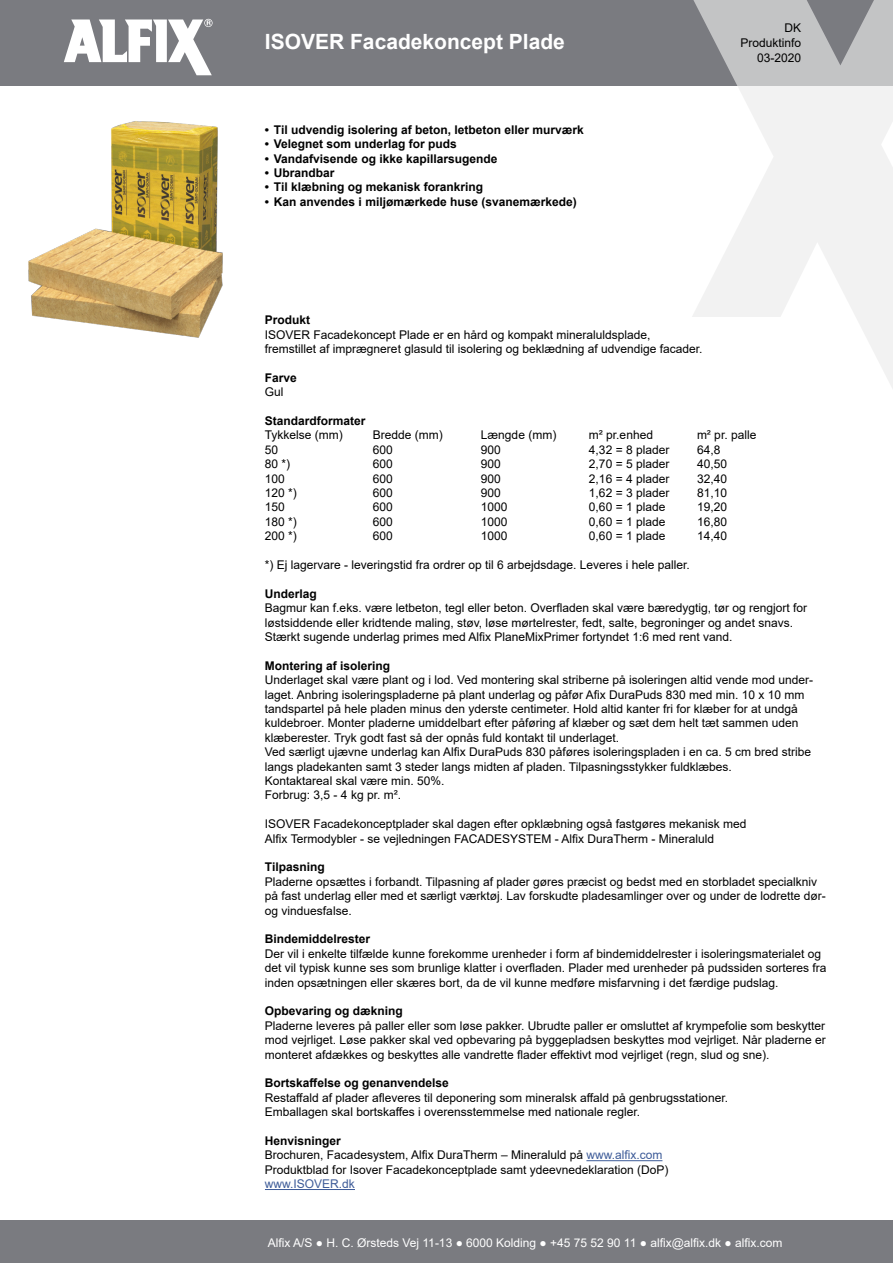
<style>
.page{position:relative;width:893px;height:1263px;background:#fff}
.page>*{position:absolute;margin:0;border:0;box-sizing:border-box;transform-origin:0 0}
.t1{font:700 21px "Arial";color:#fff}
.Brødtekst{font:12px/14.4px "Arial";color:#000}
.Brødtekst-2{font:700 12px "Arial";color:#000}
.t2{font:12px "Arial";color:#fff}
.Brødtekst-3{font:12px "Arial";color:#3d5b98}
.s1{color:#3d5b98}
</style>
<div class="page">
<div style="left:0;top:0;width:893px;height:85px;background:#7a7b80"></div>
<div style="left:0;top:1220px;width:893px;height:43px;background:#7a7b80"></div>
<svg style="left:691px;top:0;width:202px;height:388px"></svg>
<svg style="left:64px;top:19px;width:149px;height:56px"></svg>
<hr style="left:586px;top:1160px;width:76px;height:1px;background:#3d5b98">
<hr style="left:265px;top:1189px;width:90px;height:1px;background:#3d5b98">
<img style="left:28px;top:121px;width:195px;height:217px">
<p class="t1" style="left:265px;top:27px;width:301px">ISOVER Facadekoncept Plade</p>
<p class="Brødtekst-2" style="left:265px;top:121px;width:320px">• Til udvendig isolering af beton, letbeton eller murværk</p>
<p class="Brødtekst-2" style="left:265px;top:135px;width:193px">• Velegnet som underlag for puds</p>
<p class="Brødtekst-2" style="left:265px;top:150px;width:234px">• Vandafvisende og ikke kapillarsugende</p>
<p class="Brødtekst-2" style="left:265px;top:164px;width:71px">• Ubrandbar</p>
<p class="Brødtekst-2" style="left:265px;top:179px;width:220px">• Til klæbning og mekanisk forankring</p>
<p class="Brødtekst-2" style="left:265px;top:193px;width:313px">• Kan anvendes i miljømærkede huse (svanemærkede)</p>
<p class="Brødtekst" style="left:785px;top:20px;width:18px">DK</p>
<p class="Brødtekst" style="left:741px;top:35px;width:62px">Produktinfo</p>
<p class="Brødtekst" style="left:757px;top:50px;width:46px">03-2020</p>
<p class="Brødtekst-2" style="left:265px;top:311px;width:47px">Produkt</p>
<p class="Brødtekst" style="left:265px;top:327px;width:439px">ISOVER Facadekoncept Plade er en hård og kompakt mineraluldsplade, fremstillet af imprægneret glasuld til isolering og beklædning af udvendige facader.</p>
<p class="Brødtekst-2" style="left:265px;top:369px;width:34px">Farve</p>
<p class="Brødtekst" style="left:265px;top:385px;width:20px">Gul</p>
<p class="Brødtekst-2" style="left:265px;top:412px;width:102px">Standardformater</p>
<p class="Brødtekst" style="left:265px;top:428px;width:79px">Tykkelse (mm)</p>
<p class="Brødtekst" style="left:373px;top:428px;width:72px">Bredde (mm)</p>
<p class="Brødtekst" style="left:481px;top:428px;width:77px">Længde (mm)</p>
<p class="Brødtekst" style="left:589px;top:428px;width:66px">m² pr.enhed</p>
<p class="Brødtekst" style="left:697px;top:428px;width:61px">m² pr. palle</p>
<p class="Brødtekst" style="left:265px;top:442px;width:15px">50</p>
<p class="Brødtekst" style="left:373px;top:442px;width:22px">600</p>
<p class="Brødtekst" style="left:481px;top:442px;width:22px">900</p>
<p class="Brødtekst" style="left:589px;top:442px;width:82px">4,32 = 8 plader</p>
<p class="Brødtekst" style="left:697px;top:442px;width:25px">64,8</p>
<p class="Brødtekst" style="left:265px;top:457px;width:27px">80 *)</p>
<p class="Brødtekst" style="left:373px;top:457px;width:22px">600</p>
<p class="Brødtekst" style="left:481px;top:457px;width:22px">900</p>
<p class="Brødtekst" style="left:589px;top:457px;width:82px">2,70 = 5 plader</p>
<p class="Brødtekst" style="left:697px;top:457px;width:32px">40,50</p>
<p class="Brødtekst" style="left:265px;top:471px;width:22px">100</p>
<p class="Brødtekst" style="left:373px;top:471px;width:22px">600</p>
<p class="Brødtekst" style="left:481px;top:471px;width:22px">900</p>
<p class="Brødtekst" style="left:589px;top:471px;width:82px">2,16 = 4 plader</p>
<p class="Brødtekst" style="left:697px;top:471px;width:32px">32,40</p>
<p class="Brødtekst" style="left:265px;top:485px;width:34px">120 *)</p>
<p class="Brødtekst" style="left:373px;top:485px;width:22px">600</p>
<p class="Brødtekst" style="left:481px;top:485px;width:22px">900</p>
<p class="Brødtekst" style="left:589px;top:485px;width:82px">1,62 = 3 plader</p>
<p class="Brødtekst" style="left:697px;top:485px;width:32px">81,10</p>
<p class="Brødtekst" style="left:265px;top:500px;width:22px">150</p>
<p class="Brødtekst" style="left:373px;top:500px;width:22px">600</p>
<p class="Brødtekst" style="left:481px;top:500px;width:28px">1000</p>
<p class="Brødtekst" style="left:589px;top:500px;width:78px">0,60 = 1 plade</p>
<p class="Brødtekst" style="left:697px;top:500px;width:32px">19,20</p>
<p class="Brødtekst" style="left:265px;top:514px;width:34px">180 *)</p>
<p class="Brødtekst" style="left:373px;top:514px;width:22px">600</p>
<p class="Brødtekst" style="left:481px;top:514px;width:28px">1000</p>
<p class="Brødtekst" style="left:589px;top:514px;width:78px">0,60 = 1 plade</p>
<p class="Brødtekst" style="left:697px;top:514px;width:32px">16,80</p>
<p class="Brødtekst" style="left:265px;top:529px;width:34px">200 *)</p>
<p class="Brødtekst" style="left:373px;top:529px;width:22px">600</p>
<p class="Brødtekst" style="left:481px;top:529px;width:28px">1000</p>
<p class="Brødtekst" style="left:589px;top:529px;width:78px">0,60 = 1 plade</p>
<p class="Brødtekst" style="left:697px;top:529px;width:32px">14,40</p>
<p class="Brødtekst" style="left:265px;top:557px;width:426px">*) Ej lagervare - leveringstid fra ordrer op til 6 arbejdsdage. Leveres i hele paller.</p>
<p class="Brødtekst-2" style="left:265px;top:585px;width:54px">Underlag</p>
<p class="Brødtekst" style="left:265px;top:601px;width:544px">Bagmur kan f.eks. være letbeton, tegl eller beton. Overfladen skal være bæredygtig, tør og rengjort for løstsiddende eller kridtende maling, støv, løse mørtelrester, fedt, salte, begroninger og andet snavs.<br>Stærkt sugende underlag primes med Alfix PlaneMixPrimer fortyndet 1:6 med rent vand.</p>
<p class="Brødtekst-2" style="left:265px;top:657px;width:127px">Montering af isolering</p>
<p class="Brødtekst" style="left:265px;top:673px;width:550px">Underlaget skal være plant og i lod. Ved montering skal striberne på isoleringen altid vende mod under&shy;laget. Anbring isoleringspladerne på plant underlag og påfør Afix DuraPuds 830 med min. 10 x 10 mm tandspartel på hele pladen minus den yderste centimeter. Hold altid kanter fri for klæber for at undgå kuldebroer. Monter pladerne umiddelbart efter påføring af klæber og sæt dem helt tæt sammen uden klæberester. Tryk godt fast så der opnås fuld kontakt til underlaget.</p>
<p class="Brødtekst" style="left:265px;top:745px;width:548px">Ved særligt ujævne underlag kan Alfix DuraPuds 830 påføres isoleringspladen i en ca. 5 cm bred stribe langs pladekanten samt 3 steder langs midten af pladen. Tilpasningsstykker fuldklæbes.</p>
<p class="Brødtekst" style="left:265px;top:773px;width:181px">Kontaktareal skal være min. 50%.</p>
<p class="Brødtekst" style="left:265px;top:788px;width:138px">Forbrug: 3,5 - 4 kg pr. m².</p>
<p class="Brødtekst" style="left:265px;top:817px;width:483px">ISOVER Facadekonceptplader skal dagen efter opklæbning også fastgøres mekanisk med</p>
<p class="Brødtekst" style="left:265px;top:831px;width:451px">Alfix Termodybler - se vejledningen FACADESYSTEM - Alfix DuraTherm - Mineraluld</p>
<p class="Brødtekst-2" style="left:265px;top:859px;width:61px">Tilpasning</p>
<p class="Brødtekst" style="left:265px;top:874px;width:562px">Pladerne opsættes i forbandt. Tilpasning af plader gøres præcist og bedst med en storbladet specialkniv på fast underlag eller med et særligt værktøj. Lav forskudte pladesamlinger over og under de lodrette dør&shy;og vinduesfalse.</p>
<p class="Brødtekst-2" style="left:265px;top:931px;width:107px">Bindemiddelrester</p>
<p class="Brødtekst" style="left:265px;top:946px;width:563px">Der vil i enkelte tilfælde kunne forekomme urenheder i form af bindemiddelrester i isoleringsmaterialet og det vil typisk kunne ses som brunlige klatter i overfladen. Plader med urenheder på pudssiden sorteres fra inden opsætningen eller skæres bort, da de vil kunne medføre misfarvning i det færdige pudslag.</p>
<p class="Brødtekst-2" style="left:265px;top:1003px;width:140px">Opbevaring og dækning</p>
<p class="Brødtekst" style="left:265px;top:1018px;width:562px;text-align:justify">Pladerne leveres på paller eller som løse pakker. Ubrudte paller er omsluttet af krympefolie som beskytter mod vejrliget. Løse pakker skal ved opbevaring på byggepladsen beskyttes mod vejrliget. Når pladerne er monteret afdækkes og beskyttes alle vandrette flader effektivt mod vejrliget (regn, slud og sne).</p>
<p class="Brødtekst-2" style="left:265px;top:1075px;width:185px">Bortskaffelse og genanvendelse</p>
<p class="Brødtekst" style="left:265px;top:1090px;width:465px">Restaffald af plader afleveres til deponering som mineralsk affald på genbrugsstationer.<br>Emballagen skal bortskaffes i overensstemmelse med nationale regler.</p>
<p class="Brødtekst-2" style="left:265px;top:1132px;width:78px">Henvisninger</p>
<p class="Brødtekst" style="left:265px;top:1148px;width:399px">Brochuren, Facadesystem, Alfix DuraTherm – Mineraluld på <span class="s1">www.alfix.com</span></p>
<p class="Brødtekst" style="left:265px;top:1162px;width:405px">Produktblad for Isover Facadekonceptplade samt ydeevnedeklaration (DoP)</p>
<p class="Brødtekst-3" style="left:265px;top:1176px;width:92px">www.ISOVER.dk</p>
<p class="t2" style="left:268px;top:1234px;width:516px">Alfix A/S ● H. C. Ørsteds Vej 11-13 ● 6000 Kolding ● +45 75 52 90 11 ● alfix@alfix.dk ● alfix.com</p>
</div>
